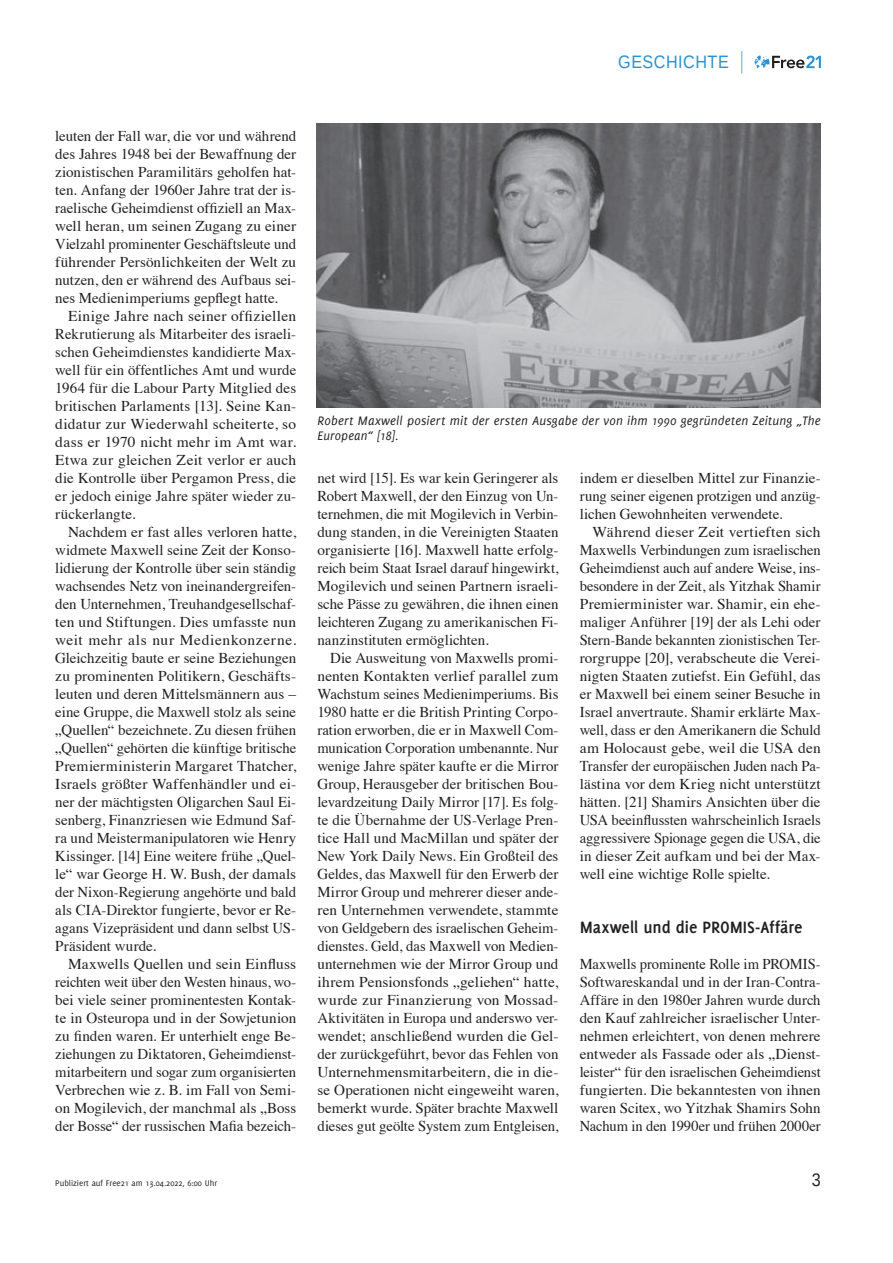
<style>
.page{position:relative;width:893px;height:1263px;background:#fff}
.page>*{position:absolute;margin:0;border:0;box-sizing:border-box;transform-origin:0 0}
.t1{font:700 18px "Delicious";letter-spacing:-.005em;color:#231f20}
.t2{font:18px "Liberation Sans";letter-spacing:.03em;color:#2a92d0;scale:.9 1}
.t3{font:18px "Liberation Sans";color:#231f20;scale:.9 1}
.t4{font:15px/18px "Times";color:#231f20;text-align:justify}
.t5{font:italic 13.5px/15px "Delicious";letter-spacing:.015em;color:#231f20}
.t6{font:9px "Delicious";color:#231f20}
</style>
<div class="page">
<svg style="left:755px;top:55px;width:66px;height:13px"></svg>
<svg style="left:741px;top:51px;width:1px;height:23px"></svg>
<img style="left:317px;top:124px;width:504px;height:283px">
<p class="t2" style="left:618px;top:51px;width:124px">GESCHICHTE</p>
<p class="t4" style="left:55px;top:126px;width:242px">leuten der Fall war, die vor und während des Jahres 1948 bei der Bewaffnung der zionistischen Paramilitärs geholfen hat&shy;ten. Anfang der 1960er Jahre trat der is&shy;raelische Geheimdienst offiziell an Max&shy;well heran, um seinen Zugang zu einer Vielzahl prominenter Geschäftsleute und führender Persönlichkeiten der Welt zu nutzen, den er während des Aufbaus sei&shy;nes Medienimperiums gepflegt hatte.</p>
<p class="t4" style="left:55px;top:306px;width:242px;text-indent:13px">Einige Jahre nach seiner offiziellen Rekrutierung als Mitarbeiter des israeli&shy;schen Geheimdienstes kandidierte Max&shy;well für ein öffentliches Amt und wurde 1964 für die Labour Party Mitglied des britischen Parlaments [13]. Seine Kan&shy;didatur zur Wiederwahl scheiterte, so dass er 1970 nicht mehr im Amt war.<br>Etwa zur gleichen Zeit verlor er auch die Kontrolle über Pergamon Press, die er jedoch einige Jahre später wieder zu&shy;rückerlangte.</p>
<p class="t4" style="left:55px;top:522px;width:242px;text-indent:13px">Nachdem er fast alles verloren hatte, widmete Maxwell seine Zeit der Konso&shy;lidierung der Kontrolle über sein ständig wachsendes Netz von ineinandergreifen&shy;den Unternehmen, Treuhandgesellschaf&shy;ten und Stiftungen. Dies umfasste nun weit mehr als nur Medienkonzerne.<br>Gleichzeitig baute er seine Beziehungen zu prominenten Politikern, Geschäfts&shy;leuten und deren Mittelsmännern aus – eine Gruppe, die Maxwell stolz als seine „Quellen“ bezeichnete. Zu diesen frühen „Quellen“ gehörten die künftige britische Premierministerin Margaret Thatcher, Israels größter Waffenhändler und ei&shy;ner der mächtigsten Oligarchen Saul Ei&shy;senberg, Finanzriesen wie Edmund Saf&shy;ra und Meistermanipulatoren wie Henry Kissinger. [14] Eine weitere frühe „Quel&shy;le“ war George H. W. Bush, der damals der Nixon-Regierung angehörte und bald als CIA-Direktor fungierte, bevor er Re&shy;agans Vizepräsident und dann selbst US-Präsident wurde.</p>
<p class="t4" style="left:55px;top:954px;width:242px;text-indent:13px">Maxwells Quellen und sein Einfluss reichten weit über den Westen hinaus, wo&shy;bei viele seiner prominentesten Kontak&shy;te in Osteuropa und in der Sowjetunion zu finden waren. Er unterhielt enge Be&shy;ziehungen zu Diktatoren, Geheimdienst&shy;mitarbeitern und sogar zum organisierten Verbrechen wie z. B. im Fall von Semi&shy;on Mogilevich, der manchmal als „Boss der Bosse“ der russischen Mafia bezeich-</p>
<p class="t5" style="left:317px;top:413px;width:505px">Robert Maxwell posiert mit der ersten Ausgabe der von ihm 1990 gegründeten Zeitung „The<br>European“ [18].</p>
<p class="t4" style="left:317px;top:468px;width:242px">net wird [15]. Es war kein Geringerer als Robert Maxwell, der den Einzug von Un&shy;ternehmen, die mit Mogilevich in Verbin&shy;dung standen, in die Vereinigten Staaten organisierte [16]. Maxwell hatte erfolg&shy;reich beim Staat Israel darauf hingewirkt, Mogilevich und seinen Partnern israeli&shy;sche Pässe zu gewähren, die ihnen einen leichteren Zugang zu amerikanischen Fi&shy;nanzinstituten ermöglichten.</p>
<p class="t4" style="left:317px;top:648px;width:242px;text-indent:13px">Die Ausweitung von Maxwells promi&shy;nenten Kontakten verlief parallel zum Wachstum seines Medienimperiums. Bis 1980 hatte er die British Printing Corpo&shy;ration erworben, die er in Maxwell Com&shy;munication Corporation umbenannte. Nur wenige Jahre später kaufte er die Mirror Group, Herausgeber der britischen Bou&shy;levardzeitung Daily Mirror [17]. Es folg&shy;te die Übernahme der US-Verlage Pren&shy;tice Hall und MacMillan und später der New York Daily News. Ein Großteil des Geldes, das Maxwell für den Erwerb der Mirror Group und mehrerer dieser ande&shy;ren Unternehmen verwendete, stammte von Geldgebern des israelischen Geheim&shy;dienstes. Geld, das Maxwell von Medien&shy;unternehmen wie der Mirror Group und ihrem Pensionsfonds „geliehen“ hatte, wurde zur Finanzierung von Mossad-Aktivitäten in Europa und anderswo ver&shy;wendet; anschließend wurden die Gel&shy;der zurückgeführt, bevor das Fehlen von Unternehmensmitarbeitern, die in die&shy;se Operationen nicht eingeweiht waren, bemerkt wurde. Später brachte Maxwell dieses gut geölte System zum Entgleisen,</p>
<p class="t4" style="left:580px;top:468px;width:242px">indem er dieselben Mittel zur Finanzie&shy;rung seiner eigenen protzigen und anzüg&shy;lichen Gewohnheiten verwendete.</p>
<p class="t4" style="left:580px;top:522px;width:242px;text-indent:13px">Während dieser Zeit vertieften sich Maxwells Verbindungen zum israelischen Geheimdienst auch auf andere Weise, ins&shy;besondere in der Zeit, als Yitzhak Shamir Premierminister war. Shamir, ein ehe&shy;maliger Anführer [19] der als Lehi oder Stern-Bande bekannten zionistischen Ter&shy;rorgruppe [20], verabscheute die Verei&shy;nigten Staaten zutiefst. Ein Gefühl, das er Maxwell bei einem seiner Besuche in Israel anvertraute. Shamir erklärte Max&shy;well, dass er den Amerikanern die Schuld am Holocaust gebe, weil die USA den Transfer der europäischen Juden nach Pa&shy;lästina vor dem Krieg nicht unterstützt hätten. [21] Shamirs Ansichten über die USA beeinflussten wahrscheinlich Israels aggressivere Spionage gegen die USA, die in dieser Zeit aufkam und bei der Max&shy;well eine wichtige Rolle spielte.</p>
<p class="t1" style="left:580px;top:917px;width:224px">Maxwell und die PROMIS-Affäre</p>
<p class="t4" style="left:580px;top:954px;width:242px">Maxwells prominente Rolle im PROMIS-Softwareskandal und in der Iran-Contra-Affäre in den 1980er Jahren wurde durch den Kauf zahlreicher israelischer Unter&shy;nehmen erleichtert, von denen mehrere entweder als Fassade oder als „Dienst&shy;leister“ für den israelischen Geheimdienst fungierten. Die bekanntesten von ihnen waren Scitex, wo Yitzhak Shamirs Sohn Nachum in den 1990er und frühen 2000er</p>
<p class="t6" style="left:55px;top:1177px;width:163px">Publiziert auf Free21 am 13.04.2022, 6:00 Uhr</p>
<p class="t3" style="left:812px;top:1168px;width:12px">3</p>
</div>
